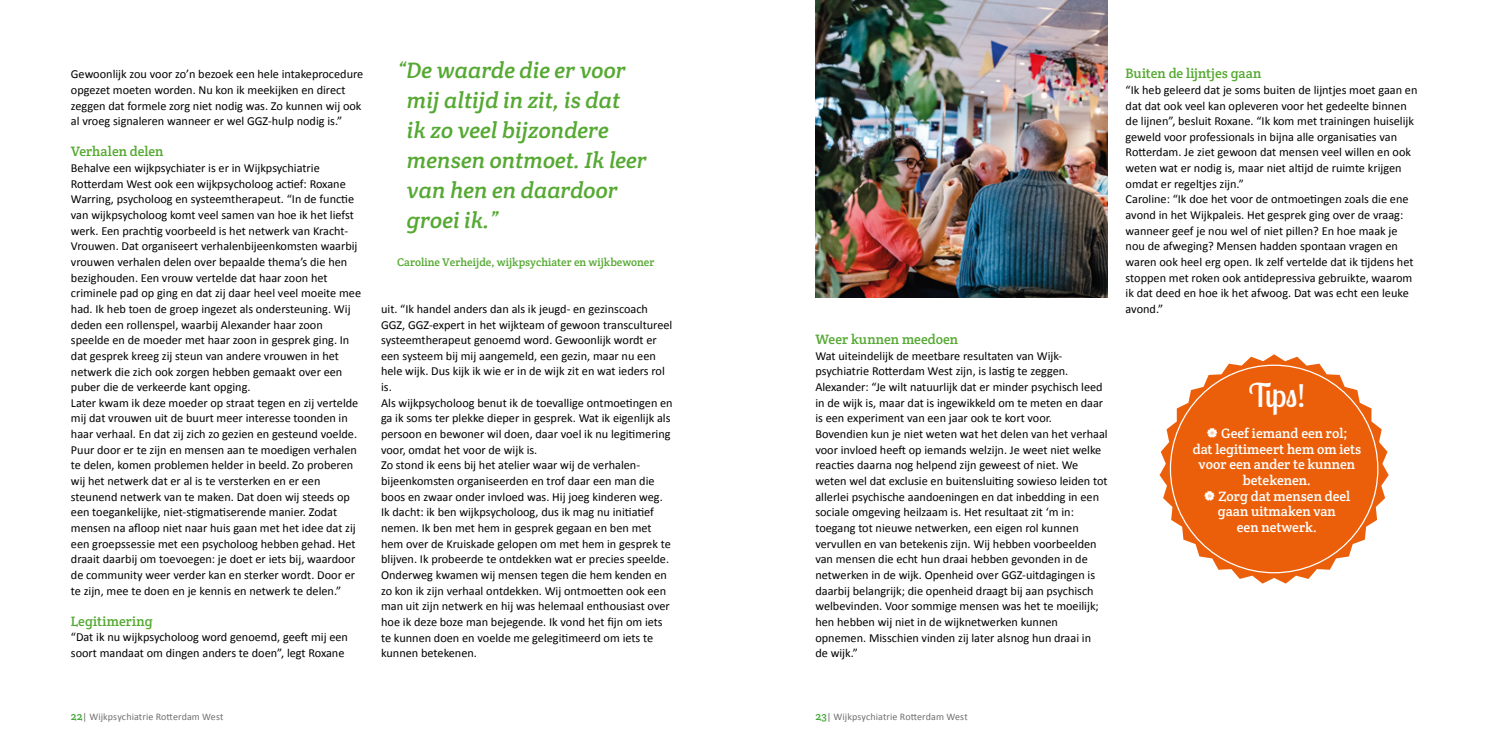
<style>
.page{position:relative;width:1489px;height:745px;background:#fff}
.page>*{position:absolute;margin:0;border:0;box-sizing:border-box;transform-origin:0 0}
.t1{font:32.5px "Lobster Two";color:#fff}
.t2{font:italic 22.5px/30px "Crete Round";color:#55a932}
.t3{font:13.75px "Crete Round";color:#fff}
.t4{font:13.75px "Crete Round";color:#55a932}
.t5{font:12.25px/15.6px "Calibri";color:#000}
.t6{font:11.25px "Crete Round";color:#55a932}
.t7{font:10px "Calibri";letter-spacing:.01em;color:#706f6f}
.s1{font-family:"Crete Round";font-size:11.25px;color:#3fa535}
</style>
<div class="page">
<img style="left:815px;top:0;width:292px;height:297px">
<svg style="left:1159px;top:354px;width:229px;height:229px"></svg>
<div style="left:1170px;top:365px;width:207px;height:207px;background:#eb5f0a;border-radius:50%"></div>
<p class="t5" style="left:71px;top:66px;width:294px">Gewoonlijk zou voor zo’n bezoek een hele intakeprocedure opgezet moeten worden. Nu kon ik meekijken en direct zeggen dat formele zorg niet nodig was. Zo kunnen wij ook al vroeg signaleren wanneer er wel GGZ-hulp nodig is.”</p>
<p class="t4" style="left:71px;top:143px;width:94px">Verhalen delen</p>
<p class="t5" style="left:71px;top:160px;width:292px">Behalve een wijkpsychiater is er in Wijkpsychiatrie Rotterdam West ook een wijkpsycholoog actief: Roxane Warring, psycholoog en systeemtherapeut. “In de functie van wijkpsycholoog komt veel samen van hoe ik het liefst werk. Een prachtig voorbeeld is het netwerk van Kracht-Vrouwen. Dat organiseert verhalenbijeenkomsten waarbij vrouwen verhalen delen over bepaalde thema’s die hen bezighouden. Een vrouw vertelde dat haar zoon het criminele pad op ging en dat zij daar heel veel moeite mee had. Ik heb toen de groep ingezet als ondersteuning. Wij deden een rollenspel, waarbij Alexander haar zoon speelde en de moeder met haar zoon in gesprek ging. In dat gesprek kreeg zij steun van andere vrouwen in het netwerk die zich ook zorgen hebben gemaakt over een puber die de verkeerde kant opging.<br>Later kwam ik deze moeder op straat tegen en zij vertelde mij dat vrouwen uit de buurt meer interesse toonden in haar verhaal. En dat zij zich zo gezien en gesteund voelde.<br>Puur door er te zijn en mensen aan te moedigen verhalen te delen, komen problemen helder in beeld. Zo proberen wij het netwerk dat er al is te versterken en er een steunend netwerk van te maken. Dat doen wij steeds op een toegankelijke, niet-stigmatiserende manier. Zodat mensen na afloop niet naar huis gaan met het idee dat zij een groepssessie met een psycholoog hebben gehad. Het draait daarbij om toevoegen: je doet er iets bij, waardoor de community weer verder kan en sterker wordt. Door er te zijn, mee te doen en je kennis en netwerk te delen.”</p>
<p class="t4" style="left:71px;top:611px;width:83px">Legitimering</p>
<p class="t5" style="left:71px;top:629px;width:278px">“Dat ik nu wijkpsycholoog word genoemd, geeft mij een soort mandaat om dingen anders te doen”, legt Roxane</p>
<h2 class="t2" style="left:407px;top:55px;width:241px;text-indent:-10px">“De waarde die er voor mij altijd in zit, is dat<br>ik zo veel bijzondere mensen ontmoet. Ik leer van hen en daardoor groei ik.”</h2>
<p class="t6" style="left:397px;top:254px;width:259px">Caroline Verheijde, wijkpsychiater en wijkbewoner</p>
<p class="t5" style="left:381px;top:301px;width:293px">uit. “Ik handel anders dan als ik jeugd- en gezinscoach GGZ, GGZ-expert in het wijkteam of gewoon transcultureel systeemtherapeut genoemd word. Gewoonlijk wordt er een systeem bij mij aangemeld, een gezin, maar nu een hele wijk. Dus kijk ik wie er in de wijk zit en wat ieders rol is.<br>Als wijkpsycholoog benut ik de toevallige ontmoetingen en ga ik soms ter plekke dieper in gesprek. Wat ik eigenlijk als persoon en bewoner wil doen, daar voel ik nu legitimering voor, omdat het voor de wijk is.<br>Zo stond ik eens bij het atelier waar wij de verhalen&shy;bijeenkomsten organiseerden en trof daar een man die boos en zwaar onder invloed was. Hij joeg kinderen weg.<br>Ik dacht: ik ben wijkpsycholoog, dus ik mag nu initiatief nemen. Ik ben met hem in gesprek gegaan en ben met hem over de Kruiskade gelopen om met hem in gesprek te blijven. Ik probeerde te ontdekken wat er precies speelde.<br>Onderweg kwamen wij mensen tegen die hem kenden en zo kon ik zijn verhaal ontdekken. Wij ontmoetten ook een man uit zijn netwerk en hij was helemaal enthousiast over hoe ik deze boze man bejegende. Ik vond het fijn om iets te kunnen doen en voelde me gelegitimeerd om iets te kunnen betekenen.</p>
<p class="t4" style="left:815px;top:330px;width:144px">Weer kunnen meedoen</p>
<p class="t5" style="left:815px;top:348px;width:294px">Wat uiteindelijk de meetbare resultaten van Wijk&shy;psychiatrie Rotterdam West zijn, is lastig te zeggen.<br>Alexander: “Je wilt natuurlijk dat er minder psychisch leed in de wijk is, maar dat is ingewikkeld om te meten en daar is een experiment van een jaar ook te kort voor.<br>Bovendien kun je niet weten wat het delen van het verhaal voor invloed heeft op iemands welzijn. Je weet niet welke reacties daarna nog helpend zijn geweest of niet. We weten wel dat exclusie en buitensluiting sowieso leiden tot allerlei psychische aandoeningen en dat inbedding in een sociale omgeving heilzaam is. Het resultaat zit ‘m in: toegang tot nieuwe netwerken, een eigen rol kunnen vervullen en van betekenis zijn. Wij hebben voorbeelden van mensen die echt hun draai hebben gevonden in de netwerken in de wijk. Openheid over GGZ-uitdagingen is daarbij belangrijk; die openheid draagt bij aan psychisch welbevinden. Voor sommige mensen was het te moeilijk; hen hebben wij niet in de wijknetwerken kunnen opnemen. Misschien vinden zij later alsnog hun draai in<br>de wijk.”</p>
<p class="t4" style="left:1125px;top:65px;width:137px">Buiten de lijntjes gaan</p>
<p class="t5" style="left:1125px;top:82px;width:293px">“Ik heb geleerd dat je soms buiten de lijntjes moet gaan en dat dat ook veel kan opleveren voor het gedeelte binnen de lijnen”, besluit Roxane. “Ik kom met trainingen huiselijk geweld voor professionals in bijna alle organisaties van Rotterdam. Je ziet gewoon dat mensen veel willen en ook weten wat er nodig is, maar niet altijd de ruimte krijgen omdat er regeltjes zijn.”<br>Caroline: “Ik doe het voor de ontmoetingen zoals die ene avond in het Wijkpaleis. Het gesprek ging over de vraag: wanneer geef je nou wel of niet pillen? En hoe maak je nou de afweging? Mensen hadden spontaan vragen en waren ook heel erg open. Ik zelf vertelde dat ik tijdens het stoppen met roken ook antidepressiva gebruikte, waarom ik dat deed en hoe ik het afwoog. Dat was echt een leuke avond.”</p>
<h1 class="t1" style="left:1248px;top:374px;width:58px">Tips!</h1>
<p class="t3" style="left:1221px;top:424px;width:128px">Geef iemand een rol;</p>
<p class="t3" style="left:1192px;top:440px;width:170px">dat legitimeert hem om iets</p>
<p class="t3" style="left:1198px;top:455px;width:158px">voor een ander te kunnen</p>
<p class="t3" style="left:1242px;top:471px;width:70px">betekenen.</p>
<p class="t3" style="left:1218px;top:486px;width:133px">Zorg dat mensen deel</p>
<p class="t3" style="left:1217px;top:502px;width:120px">gaan uitmaken van</p>
<p class="t3" style="left:1236px;top:518px;width:81px">een netwerk.</p>
<p class="t7" style="left:71px;top:709px;width:154px"><span class="s1">22</span>| Wijkpsychiatrie Rotterdam West</p>
<p class="t7" style="left:815px;top:709px;width:154px"><span class="s1">23</span>| Wijkpsychiatrie Rotterdam West</p>
</div>
